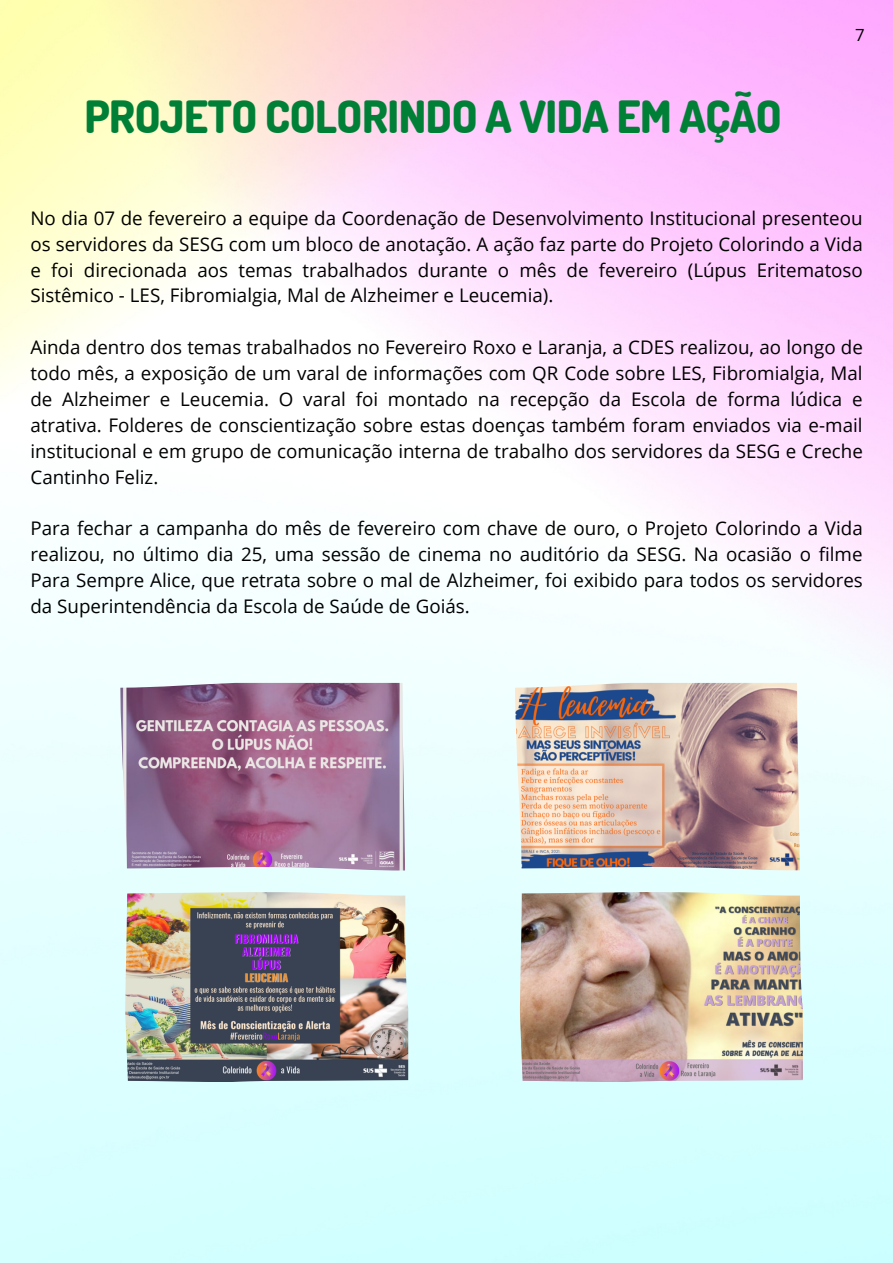
<style>
.page{position:relative;width:893px;height:1263px;background:#fff}
.page>*{position:absolute;margin:0;border:0;box-sizing:border-box;transform-origin:0 0}
.t1{font:800 44.4px "Dosis";letter-spacing:-.01em;color:#008037}
.t2{font:18.75px/25.9px "Open Sans";color:#000;text-align:justify}
.t3{font:16.8px "Open Sans";color:#000}
</style>
<div class="page">
<img style="left:120px;top:683px;width:285px;height:187px">
<img style="left:125px;top:892px;width:283px;height:190px">
<img style="left:515px;top:683px;width:284px;height:187px">
<img style="left:520px;top:892px;width:283px;height:190px">
<p class="t1" style="left:84px;top:88px;width:699px">PROJETO COLORINDO A VIDA EM AÇÃO</p>
<p class="t3" style="left:855px;top:23px;width:11px">7</p>
<p class="t2" style="left:30px;top:205px;width:834px">No dia 07 de fevereiro a equipe da Coordenação de Desenvolvimento Institucional presenteou os servidores da SESG com um bloco de anotação. A ação faz parte do Projeto Colorindo a Vida e foi direcionada aos temas trabalhados durante o mês de fevereiro (Lúpus Eritematoso Sistêmico - LES, Fibromialgia, Mal de Alzheimer e Leucemia).</p>
<p class="t2" style="left:30px;top:334px;width:834px">Ainda dentro dos temas trabalhados no Fevereiro Roxo e Laranja, a CDES realizou, ao longo de todo mês, a exposição de um varal de informações com QR Code sobre LES, Fibromialgia, Mal de Alzheimer e Leucemia. O varal foi montado na recepção da Escola de forma lúdica e atrativa. Folderes de conscientização sobre estas doenças também foram enviados via e-mail institucional e em grupo de comunicação interna de trabalho dos servidores da SESG e Creche Cantinho Feliz.</p>
<p class="t2" style="left:30px;top:515px;width:834px">Para fechar a campanha do mês de fevereiro com chave de ouro, o Projeto Colorindo a Vida realizou, no último dia 25, uma sessão de cinema no auditório da SESG. Na ocasião o filme Para Sempre Alice, que retrata sobre o mal de Alzheimer, foi exibido para todos os servidores da Superintendência da Escola de Saúde de Goiás.</p>
</div>
